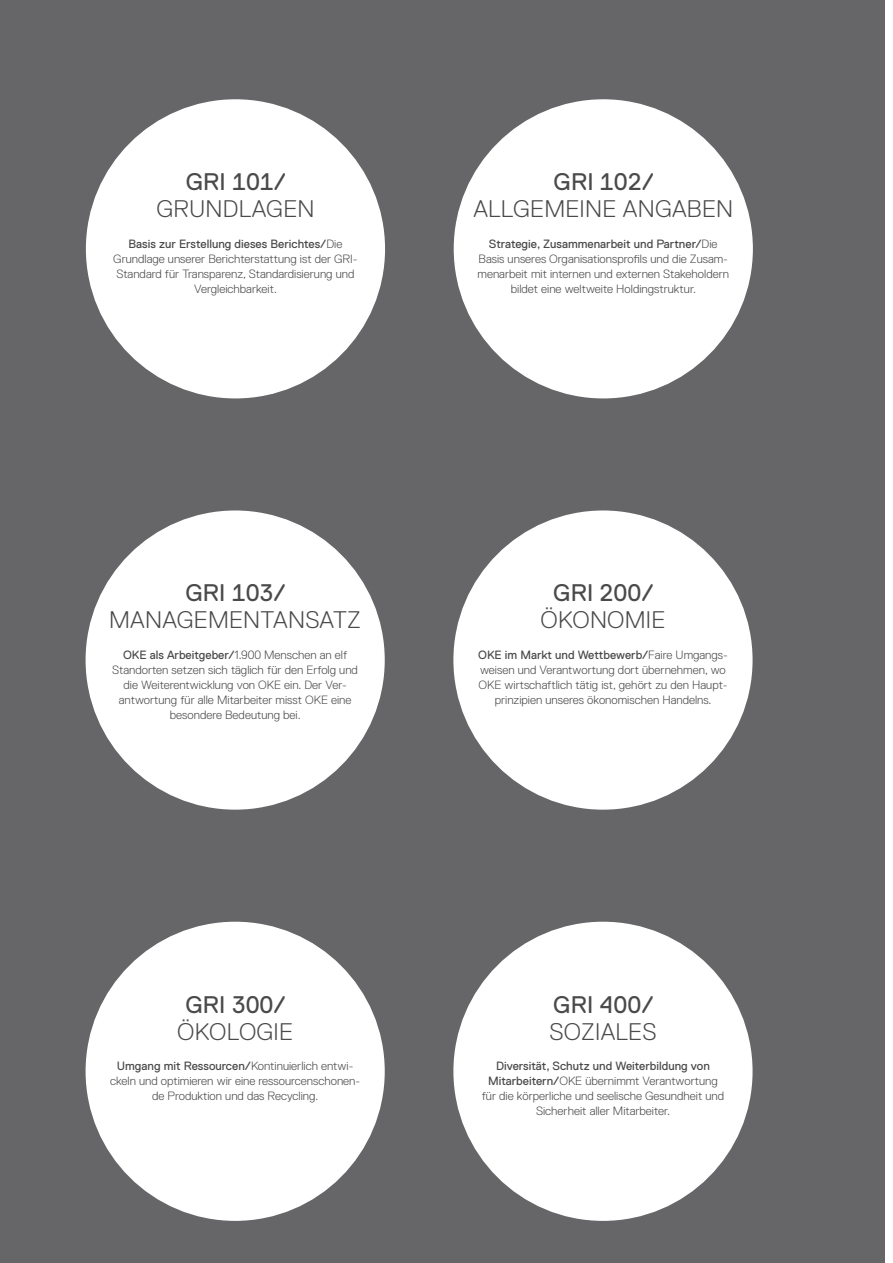
<style>
.page{position:relative;width:893px;height:1263px;background:#fff}
.page>*{position:absolute;margin:0;border:0;box-sizing:border-box;transform-origin:0 0}
.t1{font:300 24px "Replica Pro";letter-spacing:.01em;color:#4a4a4a}
.t2{font:24px "Replica Pro";letter-spacing:.005em;color:#4a4a4a}
.t3{font:300 12px/15px "Replica Pro";color:#4a4a4a;text-align:center}
.s1{font-weight:400}
</style>
<div class="page">
<div style="left:0;top:0;width:884px;height:1263px;background:#666567"></div>
<div style="left:86px;top:511px;width:298px;height:298px;background:#fff;border-radius:50%"></div>
<div style="left:86px;top:922px;width:298px;height:298px;background:#fff;border-radius:50%"></div>
<div style="left:454px;top:511px;width:298px;height:298px;background:#fff;border-radius:50%"></div>
<div style="left:454px;top:922px;width:298px;height:298px;background:#fff;border-radius:50%"></div>
<div style="left:87px;top:100px;width:297px;height:298px;background:#fff;border-radius:50%"></div>
<div style="left:454px;top:100px;width:298px;height:298px;background:#fff;border-radius:50%"></div>
<h1 class="t2" style="left:186px;top:168px;width:102px">GRI 101/</h1>
<h1 class="t1" style="left:156px;top:195px;width:160px">GRUNDLAGEN</h1>
<p class="t3" style="left:113px;top:236px;width:246px"><span class="s1">Basis zur Erstellung dieses Berichtes/</span>Die Grundlage unserer Berichterstattung ist der GRI-Standard für Transparenz, Standardisierung und Vergleichbarkeit.</p>
<h1 class="t2" style="left:553px;top:168px;width:102px">GRI 102/</h1>
<h1 class="t1" style="left:473px;top:195px;width:261px">ALLGEMEINE ANGABEN</h1>
<p class="t3" style="left:477px;top:236px;width:253px"><span class="s1">Strategie, Zusammenarbeit und Partner/</span>Die Basis unseres Organisationsprofils und die Zusam&shy;menarbeit mit internen und externen Stakeholdern bildet eine weltweite Holdingstruktur.</p>
<h1 class="t2" style="left:185px;top:580px;width:102px">GRI 103/</h1>
<h1 class="t1" style="left:109px;top:607px;width:254px">MANAGEMENTANSATZ</h1>
<p class="t3" style="left:112px;top:647px;width:247px"><span class="s1">OKE als Arbeitgeber/</span>1.900 Menschen an elf Standorten setzen sich täglich für den Erfolg und die Weiterentwicklung von OKE ein. Der Ver&shy;antwortung für alle Mitarbeiter misst OKE eine besondere Bedeutung bei.</p>
<h1 class="t2" style="left:185px;top:991px;width:102px">GRI 300/</h1>
<h1 class="t1" style="left:177px;top:1018px;width:117px">ÖKOLOGIE</h1>
<p class="t3" style="left:110px;top:1059px;width:252px"><span class="s1">Umgang mit Ressourcen/</span>Kontinuierlich entwi&shy;ckeln und optimieren wir eine ressourcenschonen&shy;de Produktion und das Recycling.</p>
<h1 class="t2" style="left:553px;top:580px;width:102px">GRI 200/</h1>
<h1 class="t1" style="left:541px;top:607px;width:126px">ÖKONOMIE</h1>
<p class="t3" style="left:478px;top:647px;width:251px"><span class="s1">OKE im Markt und Wettbewerb/</span>Faire Umgangs&shy;weisen und Verantwortung dort übernehmen, wo OKE wirtschaftlich tätig ist, gehört zu den Haupt&shy;prinzipien unseres ökonomischen Handelns.</p>
<h1 class="t2" style="left:553px;top:991px;width:102px">GRI 400/</h1>
<h1 class="t1" style="left:550px;top:1018px;width:109px">SOZIALES</h1>
<p class="t3" style="left:482px;top:1059px;width:244px"><span class="s1">Diversität, Schutz und Weiterbildung von Mitarbeitern/</span>OKE übernimmt Verantwortung für die körperliche und seelische Gesundheit und Sicherheit aller Mitarbeiter.</p>
</div>
